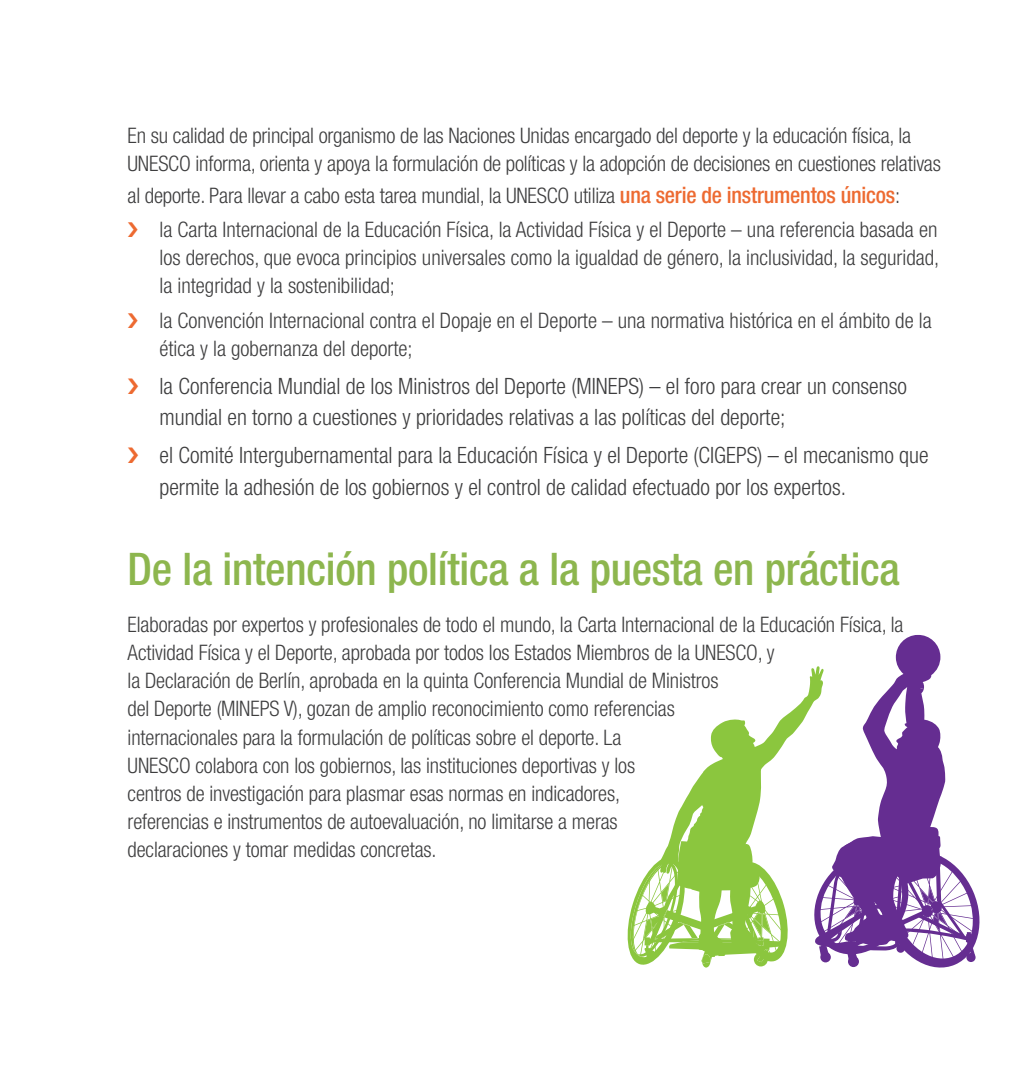
<style>
.page{position:relative;width:1029px;height:1085px;background:#fff}
.page>*{position:absolute;margin:0;border:0;box-sizing:border-box;transform-origin:0 0}
.t1{font:500 condensed 45px "Helvetica Neue LT Com";letter-spacing:-.005em;color:#8db64e}
.t2{font:300 condensed 22.5px/31.5px "Helvetica Neue LT Com";color:#3e3e3f}
.t3{font:300 condensed 21.38px/28.1px "Helvetica Neue LT Com";letter-spacing:-.005em;color:#3e3e3f}
.s1{font-weight:500;font-size:22.5px;color:#ed6a31}
</style>
<div class="page">
<svg style="left:669px;top:692px;width:140px;height:149px"></svg>
<svg style="left:627px;top:841px;width:161px;height:127px"></svg>
<svg style="left:809px;top:634px;width:171px;height:334px"></svg>
<p class="t3" style="left:128px;top:121px;width:814px">En su calidad de principal organismo de las Naciones Unidas encargado del deporte y la educación física, la<br>UNESCO informa, orienta y apoya la formulación de políticas y la adopción de decisiones en cuestiones relativas</p>
<p class="t3" style="left:159px;top:178px;width:779px;line-height:34.4px;text-indent:-32px">al deporte. Para llevar a cabo esta tarea mundial, la UNESCO utiliza <span class="s1">una serie de instrumentos únicos</span>:<br>la Carta Internacional de la Educación Física, la Actividad Física y el Deporte – una referencia basada en</p>
<p class="t3" style="left:159px;top:243px;width:781px">los derechos, que evoca principios universales como la igualdad de género, la inclusividad, la seguridad, la integridad y la sostenibilidad;</p>
<p class="t3" style="left:159px;top:306px;width:773px">la Convención Internacional contra el Dopaje en el Deporte – una normativa histórica en el ámbito de la ética y la gobernanza del deporte;</p>
<p class="t2" style="left:159px;top:370px;width:748px">la Conferencia Mundial de los Ministros del Deporte (MINEPS) – el foro para crear un consenso mundial en torno a cuestiones y prioridades relativas a las políticas del deporte;</p>
<p class="t2" style="left:159px;top:439px;width:770px">el Comité Intergubernamental para la Educación Física y el Deporte (CIGEPS) – el mecanismo que permite la adhesión de los gobiernos y el control de calidad efectuado por los expertos.</p>
<h1 class="t1" style="left:128px;top:541px;width:774px">De la intención política a la puesta en práctica</h1>
<p class="t3" style="left:128px;top:610px;width:777px">Elaboradas por expertos y profesionales de todo el mundo, la Carta Internacional de la Educación Física, la Actividad Física y el Deporte, aprobada por todos los Estados Miembros de la UNESCO, y<br>la Declaración de Berlín, aprobada en la quinta Conferencia Mundial de Ministros<br>del Deporte (MINEPS V), gozan de amplio reconocimiento como referencias<br>internacionales para la formulación de políticas sobre el deporte. La<br>UNESCO colabora con los gobiernos, las instituciones deportivas y los<br>centros de investigación para plasmar esas normas en indicadores,<br>referencias e instrumentos de autoevaluación, no limitarse a meras<br>declaraciones y tomar medidas concretas.</p>
</div>
